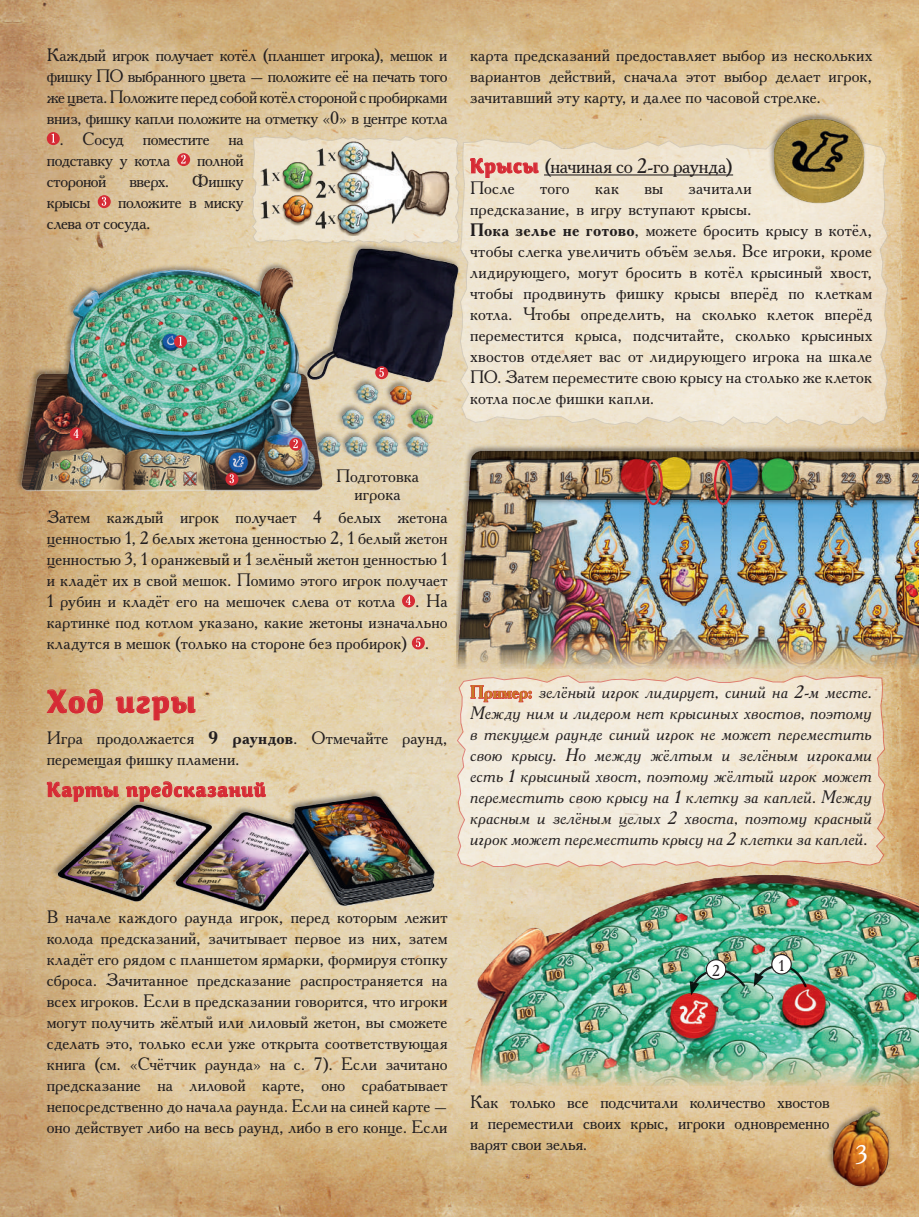
<style>
.page{position:relative;width:919px;height:1217px;background:#fff}
.page>*{position:absolute;margin:0;border:0;box-sizing:border-box;transform-origin:0 0}
.t1{font:700 33px "Calendula";letter-spacing:.035em;color:#d62b35}
.t2{font:27px "Academy C";color:#fff}
.t3{font:21px "Academy C";letter-spacing:-.015em;color:#231f20}
.t4{font:700 21px "Calendula";letter-spacing:.035em;color:#d62b35}
.t5{font:18px/21px "Academy C";letter-spacing:.005em;color:#231f20;text-align:justify}
.t6{font:italic 18px/21px "Academy C";letter-spacing:-.01em;color:#231f20;text-align:justify}
.t7{font:18px/21px "Academy C";letter-spacing:-.02em;color:#231f20}
.t8{font:18px "Academy C";letter-spacing:-.015em;color:#231f20}
.t9{font:18px "Academy C";letter-spacing:-.025em;color:#231f20}
.t10{font:15.75px "Academy C";color:#231f20}
.s1{font-family:"Calendula";font-weight:700;color:#d62b35}
.s2{font-weight:700}
.s3{font-weight:700;font-style:normal;color:#c87926}
</style>
<div class="page">
<img style="left:0;top:0;width:918px;height:1216px">
<svg style="left:460px;top:138px;width:428px;height:288px"></svg>
<svg style="left:251px;top:136px;width:209px;height:102px"></svg>
<svg style="left:456px;top:674px;width:429px;height:193px"></svg>
<img style="left:457px;top:843px;width:461px;height:242px">
<svg style="left:47px;top:132px;width:13px;height:13px"></svg>
<svg style="left:52px;top:134px;width:3px;height:8px"></svg>
<svg style="left:177px;top:153px;width:13px;height:13px"></svg>
<svg style="left:181px;top:155px;width:5px;height:8px"></svg>
<svg style="left:98px;top:195px;width:13px;height:13px"></svg>
<svg style="left:102px;top:197px;width:4px;height:9px"></svg>
<svg style="left:402px;top:594px;width:13px;height:13px"></svg>
<svg style="left:406px;top:596px;width:5px;height:8px"></svg>
<svg style="left:412px;top:636px;width:13px;height:13px"></svg>
<svg style="left:416px;top:637px;width:4px;height:10px"></svg>
<svg style="left:46px;top:688px;width:57px;height:25px"></svg>
<svg style="left:116px;top:696px;width:79px;height:24px"></svg>
<svg style="left:47px;top:781px;width:72px;height:20px"></svg>
<svg style="left:126px;top:781px;width:140px;height:4px"></svg>
<hr style="left:544px;top:174px;width:189px;height:1px;background:#231f20">
<svg style="left:470px;top:158px;width:68px;height:20px"></svg>
<svg style="left:470px;top:685px;width:61px;height:17px"></svg>
<img style="left:456px;top:444px;width:462px;height:224px">
<svg style="left:753px;top:963px;width:54px;height:25px"></svg>
<svg style="left:689px;top:967px;width:57px;height:28px"></svg>
<div style="left:771px;top:954px;width:20px;height:19px;background:#fff;border-radius:50%"></div>
<div style="left:771px;top:953px;width:20px;height:21px;border:1px solid #231f20;border-radius:50%"></div>
<svg style="left:706px;top:959px;width:19px;height:19px"></svg>
<div style="left:705px;top:958px;width:21px;height:21px;border:1px solid #231f20;border-radius:50%"></div>
<img style="left:19px;top:238px;width:445px;height:261px">
<img style="left:50px;top:785px;width:395px;height:132px">
<div style="left:767px;top:111px;width:99px;height:93px;background:#231f20;opacity:.45"></div>
<img style="left:763px;top:117px;width:126px;height:93px">
<div style="left:826px;top:1103px;width:65px;height:85px;background:#231f20;opacity:.45"></div>
<img style="left:829px;top:1108px;width:63px;height:80px">
<img style="left:254px;top:137px;width:200px;height:98px">
<svg style="left:375px;top:366px;width:13px;height:13px"></svg>
<svg style="left:379px;top:367px;width:5px;height:9px"></svg>
<div style="left:174px;top:335px;width:13px;height:13px;background:#d62b35;border-radius:50%"></div>
<svg style="left:179px;top:337px;width:3px;height:8px"></svg>
<svg style="left:70px;top:427px;width:13px;height:13px"></svg>
<svg style="left:74px;top:429px;width:5px;height:9px"></svg>
<svg style="left:289px;top:437px;width:13px;height:13px"></svg>
<svg style="left:293px;top:439px;width:5px;height:9px"></svg>
<svg style="left:225px;top:472px;width:13px;height:13px"></svg>
<svg style="left:229px;top:474px;width:5px;height:9px"></svg>
<div style="left:644px;top:459px;width:18px;height:46px;border:2px solid #d62b35;border-radius:50%"></div>
<div style="left:713px;top:459px;width:19px;height:46px;border:2px solid #d62b35;border-radius:50%"></div>
<p class="t8" style="left:47px;top:44px;width:402px">Каждый игрок получает котёл (планшет игрока), мешок и</p>
<p class="t7" style="left:47px;top:65px;width:402px">фишку ПО выбранного цвета – положите её на печать того</p>
<p class="t7" style="left:47px;top:86px;width:402px">же цвета. Положите перед собой котёл стороной с пробирками</p>
<p class="t8" style="left:47px;top:107px;width:402px">вниз, фишку капли положите на отметку «0» в центре котла</p>
<p class="t7" style="left:59px;top:128px;width:186px">. Сосуд поместите на</p>
<p class="t9" style="left:47px;top:149px;width:125px">подставку у котла</p>
<p class="t5" style="left:197px;top:149px;width:48px">полной</p>
<p class="t9" style="left:47px;top:170px;width:61px">стороной</p>
<p class="t5" style="left:129px;top:170px;width:42px">вверх.</p>
<p class="t5" style="left:192px;top:170px;width:53px">Фишку</p>
<p class="t5" style="left:47px;top:191px;width:45px">крысы</p>
<p class="t7" style="left:47px;top:191px;width:198px;text-indent:71px">положите в миску слева от сосуда.</p>
<p class="t5" style="left:470px;top:44px;width:403px">карта предсказаний предоставляет выбор из нескольких вариантов действий, сначала этот выбор делает игрок, зачитавший эту карту, и далее по часовой стрелке.</p>
<p class="t3" style="left:470px;top:152px;width:264px"><span class="s1">Крысы</span> (начиная со 2-го раунда)</p>
<p class="t5" style="left:470px;top:177px;width:46px">После</p>
<p class="t5" style="left:540px;top:177px;width:31px">того</p>
<p class="t5" style="left:595px;top:177px;width:25px">как</p>
<p class="t5" style="left:644px;top:177px;width:20px">вы</p>
<p class="t5" style="left:470px;top:177px;width:403px;text-align:left;text-indent:218px">зачитали<br>предсказание, в игру вступают крысы.<br><span class="s2">Пока зелье не готово</span>, можете бросить крысу в котёл, чтобы слегка увеличить объём зелья. Все игроки, кроме лидирующего, могут бросить в котёл крысиный хвост, чтобы продвинуть фишку крысы вперёд по клеткам котла. Чтобы определить, на сколько клеток вперёд переместится крыса, подсчитайте, сколько крысиных хвостов отделяет вас от лидирующего игрока на шкале ПО. Затем переместите свою крысу на столько же клеток котла после фишки капли.</p>
<p class="t5" style="left:336px;top:466px;width:84px;line-height:18px;text-align:center">Подготовка игрока</p>
<p class="t5" style="left:47px;top:506px;width:402px">Затем каждый игрок получает 4 белых жетона ценностью 1, 2 белых жетона ценностью 2, 1 белый жетон ценностью 3, 1 оранжевый и 1 зелёный жетон ценностью 1 и кладёт их в свой мешок. Помимо этого игрок получает 1 рубин и кладёт его на мешочек слева от котла . На картинке под котлом указано, какие жетоны изначально кладутся в мешок (только на стороне без пробирок) .</p>
<h1 class="t1" style="left:47px;top:681px;width:150px">Ход игры</h1>
<p class="t5" style="left:47px;top:727px;width:402px">Игра продолжается <span class="s2">9 раундов</span>. Отмечайте раунд, перемещая фишку пламени.</p>
<p class="t4" style="left:47px;top:776px;width:220px">Карты предсказаний</p>
<p class="t6" style="left:470px;top:681px;width:403px"><span class="s3">Пример:</span> зелёный игрок лидирует, синий на 2-м месте.<br>Между ним и лидером нет крысиных хвостов, поэтому в текущем раунде синий игрок не может переместить свою крысу. Но между жёлтым и зелёным игроками есть 1 крысиный хвост, поэтому жёлтый игрок может переместить свою крысу на 1 клетку за каплей. Между красным и зелёным целых 2 хвоста, поэтому красный игрок может переместить крысу на 2 клетки за каплей.</p>
<p class="t5" style="left:47px;top:905px;width:402px">В начале каждого раунда игрок, перед которым лежит колода предсказаний, зачитывает первое из них, затем кладёт его рядом с планшетом ярмарки, формируя стопку сброса. Зачитанное предсказание распространяется на всех игроков. Если в предсказании говорится, что игроки могут получить жёлтый или лиловый жетон, вы сможете сделать это, только если уже открыта соответствующая книга (см. «Счётчик раунда» на с. 7). Если зачитано предсказание на лиловой карте, оно срабатывает непосредственно до начала раунда. Если на синей карте – оно действует либо на весь раунд, либо в его конце. Если</p>
<p class="t10" style="left:712px;top:960px;width:9px">2</p>
<p class="t10" style="left:778px;top:955px;width:7px">1</p>
<p class="t5" style="left:470px;top:1090px;width:361px">Как только все подсчитали количество хвостов и переместили своих крыс, игроки одновременно варят свои зелья.</p>
<h2 class="t2" style="left:855px;top:1137px;width:14px">3</h2>
</div>
